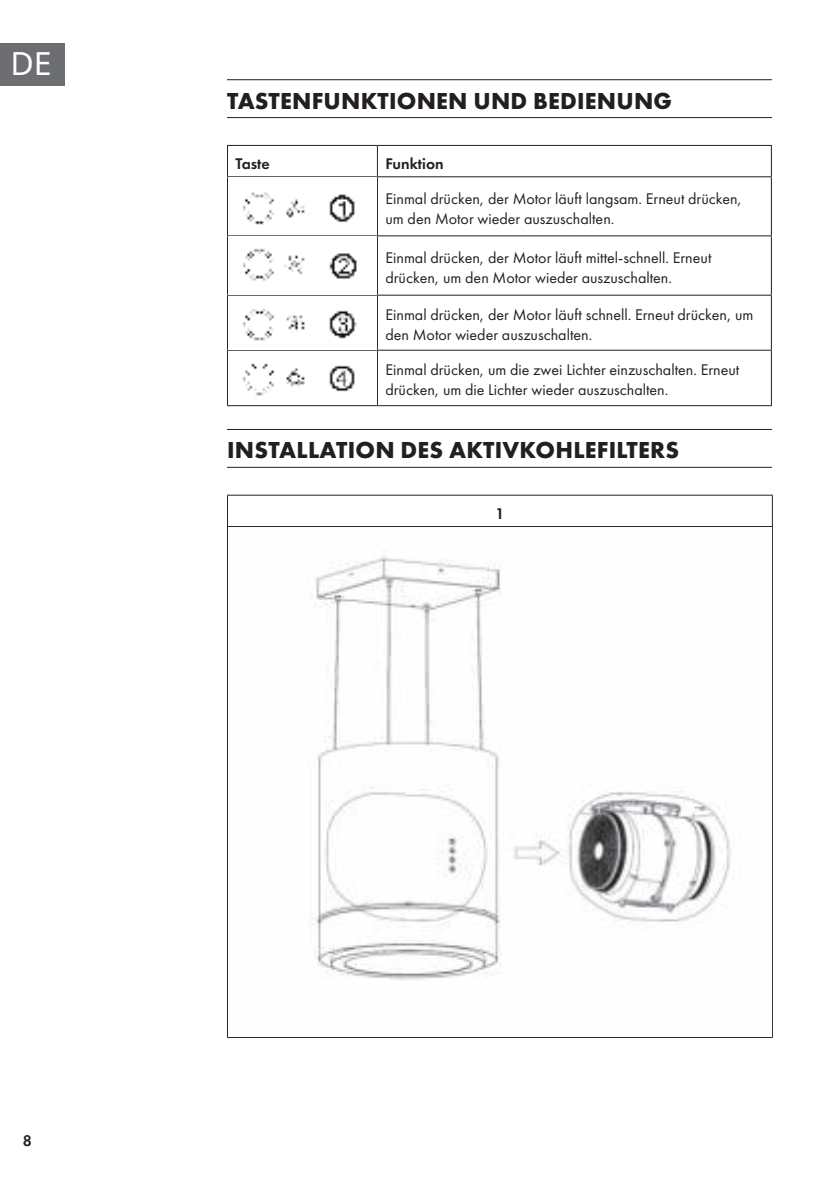
<style>
.page{position:relative;width:840px;height:1191px;background:#fff}
.page>*{position:absolute;margin:0;border:0;box-sizing:border-box;transform-origin:0 0}
.t1{font:32px "Noto Sans";color:#fff}
.t2{font:700 24px "Futura PTW08";letter-spacing:.01em;color:#231f20}
.t3{font:16px/20px "Futura PTW08";color:#231f20}
.t4{font:600 16px "Futura PTW08";color:#231f20}
</style>
<div class="page">
<div style="left:0;top:43px;width:65px;height:42px;background:#6d6e71"></div>
<hr style="left:227px;top:79px;width:544px;height:1px;background:#231f20">
<hr style="left:227px;top:117px;width:544px;height:1px;background:#231f20">
<hr style="left:227px;top:429px;width:544px;height:1px;background:#231f20">
<hr style="left:227px;top:467px;width:544px;height:1px;background:#231f20">
<hr style="left:227px;top:145px;width:150px;height:1px;background:#231f20">
<hr style="left:227px;top:146px;width:1px;height:30px;background:#231f20">
<hr style="left:377px;top:145px;width:394px;height:1px;background:#231f20">
<hr style="left:377px;top:146px;width:1px;height:30px;background:#231f20">
<hr style="left:770px;top:146px;width:1px;height:30px;background:#231f20">
<hr style="left:227px;top:176px;width:150px;height:1px;background:#231f20">
<hr style="left:227px;top:177px;width:1px;height:58px;background:#231f20">
<hr style="left:377px;top:176px;width:394px;height:1px;background:#231f20">
<hr style="left:377px;top:177px;width:1px;height:58px;background:#231f20">
<hr style="left:770px;top:177px;width:1px;height:58px;background:#231f20">
<hr style="left:227px;top:235px;width:150px;height:1px;background:#231f20">
<hr style="left:227px;top:236px;width:1px;height:59px;background:#231f20">
<hr style="left:377px;top:235px;width:394px;height:1px;background:#231f20">
<hr style="left:377px;top:236px;width:1px;height:59px;background:#231f20">
<hr style="left:770px;top:236px;width:1px;height:59px;background:#231f20">
<hr style="left:227px;top:295px;width:150px;height:1px;background:#231f20">
<hr style="left:227px;top:296px;width:1px;height:54px;background:#231f20">
<hr style="left:377px;top:295px;width:394px;height:1px;background:#231f20">
<hr style="left:377px;top:296px;width:1px;height:54px;background:#231f20">
<hr style="left:770px;top:296px;width:1px;height:54px;background:#231f20">
<hr style="left:227px;top:350px;width:150px;height:1px;background:#231f20">
<hr style="left:227px;top:351px;width:1px;height:54px;background:#231f20">
<hr style="left:377px;top:350px;width:394px;height:1px;background:#231f20">
<hr style="left:377px;top:351px;width:1px;height:54px;background:#231f20">
<hr style="left:770px;top:351px;width:1px;height:54px;background:#231f20">
<hr style="left:227px;top:405px;width:150px;height:1px;background:#231f20">
<hr style="left:377px;top:405px;width:394px;height:1px;background:#231f20">
<img style="left:242px;top:192px;width:113px;height:33px">
<img style="left:242px;top:248px;width:115px;height:33px">
<img style="left:242px;top:308px;width:115px;height:33px">
<img style="left:242px;top:363px;width:113px;height:33px">
<hr style="left:227px;top:494px;width:545px;height:1px;background:#231f20">
<hr style="left:227px;top:495px;width:1px;height:31px;background:#231f20">
<hr style="left:771px;top:495px;width:1px;height:31px;background:#231f20">
<hr style="left:227px;top:526px;width:545px;height:1px;background:#231f20">
<hr style="left:227px;top:527px;width:1px;height:510px;background:#231f20">
<hr style="left:771px;top:527px;width:1px;height:510px;background:#231f20">
<hr style="left:227px;top:1037px;width:545px;height:1px;background:#231f20">
<img style="left:311px;top:556px;width:420px;height:424px">
<h1 class="t1" style="left:11px;top:45px;width:43px">DE</h1>
<h2 class="t2" style="left:227px;top:86px;width:446px">TASTENFUNKTIONEN UND BEDIENUNG</h2>
<p class="t4" style="left:235px;top:157px;width:36px">Taste</p>
<p class="t4" style="left:385px;top:157px;width:60px">Funktion</p>
<p class="t3" style="left:385px;top:189px;width:358px">Einmal drücken, der Motor läuft langsam. Erneut drücken, um den Motor wieder auszuschalten.</p>
<p class="t3" style="left:385px;top:248px;width:327px">Einmal drücken, der Motor läuft mittel-schnell. Erneut drücken, um den Motor wieder auszuschalten.</p>
<p class="t3" style="left:385px;top:305px;width:369px">Einmal drücken, der Motor läuft schnell. Erneut drücken, um den Motor wieder auszuschalten.</p>
<p class="t3" style="left:385px;top:360px;width:355px">Einmal drücken, um die zwei Lichter einzuschalten. Erneut drücken, um die Lichter wieder auszuschalten.</p>
<h2 class="t2" style="left:227px;top:436px;width:453px">INSTALLATION DES AKTIVKOHLEFILTERS</h2>
<p class="t4" style="left:495px;top:506px;width:11px">1</p>
<p class="t4" style="left:23px;top:1133px;width:11px">8</p>
</div>
